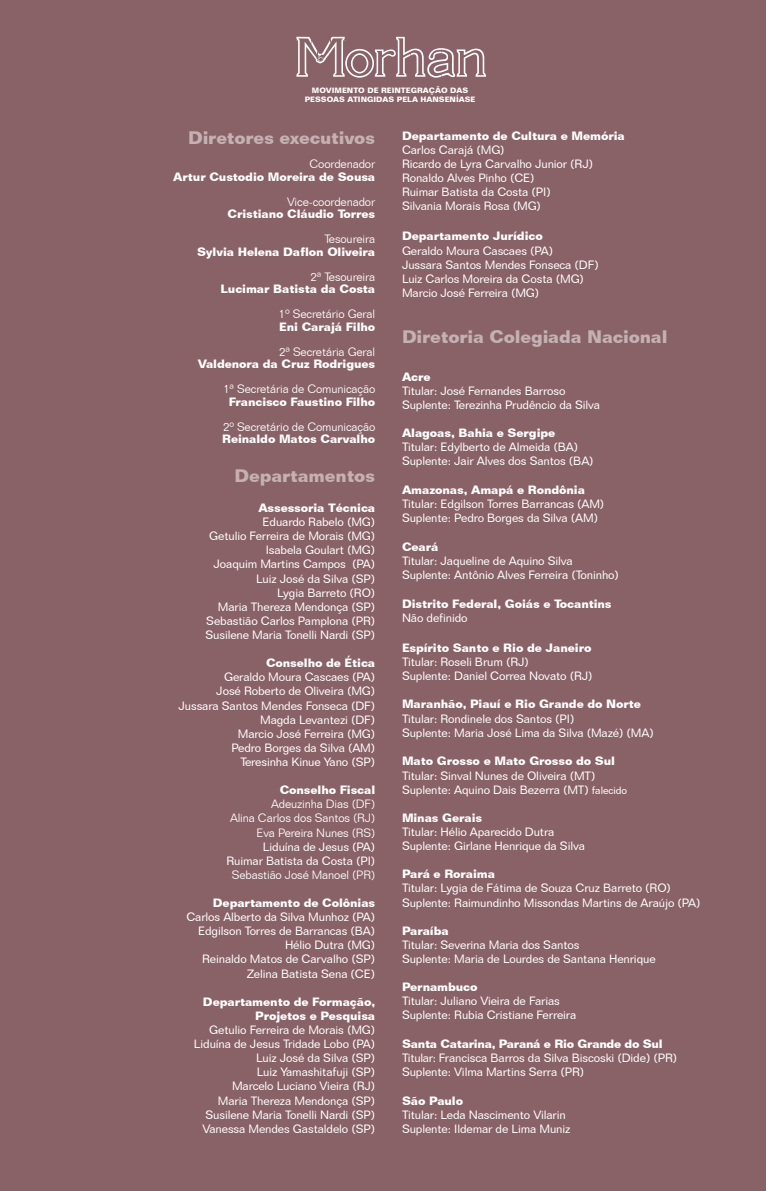
<style>
.page{position:relative;width:766px;height:1191px;background:#fff}
.page>*{position:absolute;margin:0;border:0;box-sizing:border-box;transform-origin:0 0}
.t1{font:700 17.7px "Folio BT";letter-spacing:-.01em;color:#c4b1b2}
.t2{font:11.7px/14.1px "Folio BT";letter-spacing:-.01em;color:#fff}
.t3{font:700 11.7px/14.1px "Folio BT";letter-spacing:-.01em;color:#fff;text-align:right}
.t4{font:300 11.7px/14.1px "Folio BT";letter-spacing:-.01em;color:#fff;text-align:right}
.t5{font:700 7.5px/9px "Folio BT";color:#fff;text-align:center}
.s1{font-size:10.35px}
</style>
<div class="page">
<div style="left:0;top:0;width:765px;height:1191px;background:#886267"></div>
<svg style="left:296px;top:37px;width:190px;height:41px"></svg>
<p class="t5" style="left:304px;top:86px;width:172px">MOVIMENTO DE REINTEGRAÇÃO DAS<br>PESSOAS ATINGIDAS PELA HANSENÍASE</p>
<h1 class="t1" style="left:188px;top:127px;width:189px">Diretores executivos</h1>
<p class="t4" style="left:309px;top:157px;width:67px">Coordenador</p>
<p class="t3" style="left:173px;top:169px;width:203px">Artur Custodio Moreira de Sousa</p>
<p class="t4" style="left:287px;top:194px;width:90px">Vice-coordenador</p>
<p class="t3" style="left:227px;top:207px;width:149px">Cristiano Cláudio Torres</p>
<p class="t4" style="left:324px;top:232px;width:52px">Tesoureira</p>
<p class="t3" style="left:197px;top:244px;width:180px">Sylvia Helena Daflon Oliveira</p>
<p class="t4" style="left:310px;top:269px;width:66px">2ª Tesoureira</p>
<p class="t3" style="left:220px;top:282px;width:156px">Lucimar Batista da Costa</p>
<p class="t4" style="left:279px;top:307px;width:98px">1º Secretário Geral</p>
<p class="t3" style="left:279px;top:319px;width:97px">Eni Carajá Filho</p>
<p class="t4" style="left:279px;top:344px;width:98px">2ª Secretária Geral</p>
<p class="t3" style="left:198px;top:357px;width:179px">Valdenora da Cruz Rodrigues</p>
<p class="t4" style="left:223px;top:382px;width:153px">1ª Secretária de Comunicação</p>
<p class="t3" style="left:229px;top:394px;width:148px">Francisco Faustino Filho</p>
<p class="t4" style="left:223px;top:419px;width:154px">2º Secretário de Comunicação</p>
<p class="t3" style="left:222px;top:432px;width:154px">Reinaldo Matos Carvalho</p>
<h1 class="t1" style="left:234px;top:465px;width:142px">Departamentos</h1>
<p class="t3" style="left:258px;top:500px;width:118px">Assessoria Técnica</p>
<p class="t2" style="left:205px;top:515px;width:171px;text-align:right">Eduardo Rabelo (MG)<br>Getulio Ferreira de Morais (MG)<br>Isabela Goulart (MG)<br>Joaquim Martins Campos (PA)<br>Luiz José da Silva (SP)<br>Lygia Barreto (RO)<br>Maria Thereza Mendonça (SP)<br>Sebastião Carlos Pamplona (PR)<br>Susilene Maria Tonelli Nardi (SP)</p>
<p class="t3" style="left:266px;top:656px;width:111px">Conselho de Ética</p>
<p class="t2" style="left:178px;top:670px;width:198px;text-align:right">Geraldo Moura Cascaes (PA)<br>José Roberto de Oliveira (MG)<br>Jussara Santos Mendes Fonseca (DF)<br>Magda Levantezi (DF)<br>Marcio José Ferreira (MG)<br>Pedro Borges da Silva (AM)<br>Teresinha Kinue Yano (SP)</p>
<p class="t3" style="left:279px;top:783px;width:97px">Conselho Fiscal</p>
<p class="t4" style="left:230px;top:797px;width:147px">Adeuzinha Dias (DF)<br>Alina Carlos dos Santos (RJ)<br>Eva Pereira Nunes (RS)</p>
<p class="t2" style="left:226px;top:839px;width:150px;text-align:right">Liduína de Jesus (PA)<br>Ruimar Batista da Costa (PI)</p>
<p class="t4" style="left:232px;top:867px;width:145px">Sebastião José Manoel (PR)</p>
<p class="t3" style="left:213px;top:895px;width:164px">Departamento de Colônias</p>
<p class="t2" style="left:186px;top:910px;width:190px;text-align:right">Carlos Alberto da Silva Munhoz (PA)<br>Edgilson Torres de Barrancas (BA)<br>Hélio Dutra (MG)<br>Reinaldo Matos de Carvalho (SP)<br>Zelina Batista Sena (CE)</p>
<p class="t3" style="left:203px;top:994px;width:174px">Departamento de Formação,<br>Projetos e Pesquisa</p>
<p class="t2" style="left:194px;top:1022px;width:183px;text-align:right">Getulio Ferreira de Morais (MG)<br>Liduína de Jesus Tridade Lobo (PA)<br>Luiz José da Silva (SP)<br>Luiz Yamashitafuji (SP)<br>Marcelo Luciano Vieira (RJ)<br>Maria Thereza Mendonça (SP)<br>Susilene Maria Tonelli Nardi (SP)<br>Vanessa Mendes Gastaldelo (SP)</p>
<p class="t3" style="left:402px;top:128px;width:224px">Departamento de Cultura e Memória</p>
<p class="t2" style="left:402px;top:142px;width:192px">Carlos Carajá (MG)<br>Ricardo de Lyra Carvalho Junior (RJ)<br>Ronaldo Alves Pinho (CE)<br>Ruimar Batista da Costa (PI)<br>Silvania Morais Rosa (MG)</p>
<p class="t3" style="left:402px;top:229px;width:142px">Departamento Jurídico</p>
<p class="t2" style="left:402px;top:243px;width:198px">Geraldo Moura Cascaes (PA)<br>Jussara Santos Mendes Fonseca (DF)<br>Luiz Carlos Moreira da Costa (MG)<br>Marcio José Ferreira (MG)</p>
<h1 class="t1" style="left:402px;top:326px;width:267px">Diretoria Colegiada Nacional</h1>
<p class="t3" style="left:402px;top:369px;width:30px">Acre</p>
<p class="t2" style="left:402px;top:383px;width:200px">Titular: José Fernandes Barroso<br>Suplente: Terezinha Prudêncio da Silva</p>
<p class="t3" style="left:402px;top:426px;width:155px">Alagoas, Bahia e Sergipe</p>
<p class="t2" style="left:402px;top:440px;width:193px">Titular: Edylberto de Almeida (BA)<br>Suplente: Jair Alves dos Santos (BA)</p>
<p class="t3" style="left:402px;top:482px;width:184px">Amazonas, Amapá e Rondônia</p>
<p class="t2" style="left:402px;top:496px;width:204px">Titular: Edgilson Torres Barrancas (AM)<br>Suplente: Pedro Borges da Silva (AM)</p>
<p class="t3" style="left:402px;top:539px;width:38px">Ceará</p>
<p class="t2" style="left:402px;top:553px;width:218px">Titular: Jaqueline de Aquino Silva<br>Suplente: Antônio Alves Ferreira (Toninho)</p>
<p class="t3" style="left:402px;top:596px;width:211px">Distrito Federal, Goiás e Tocantins</p>
<p class="t2" style="left:402px;top:610px;width:67px">Não definido</p>
<p class="t3" style="left:402px;top:640px;width:191px">Espírito Santo e Rio de Janeiro</p>
<p class="t2" style="left:402px;top:655px;width:192px">Titular: Roseli Brum (RJ)<br>Suplente: Daniel Correa Novato (RJ)</p>
<p class="t3" style="left:402px;top:697px;width:240px">Maranhão, Piauí e Rio Grande do Norte</p>
<p class="t2" style="left:402px;top:711px;width:253px">Titular: Rondinele dos Santos (PI)<br>Suplente: Maria José Lima da Silva (Mazé) (MA)</p>
<p class="t3" style="left:402px;top:754px;width:214px">Mato Grosso e Mato Grosso do Sul</p>
<p class="t2" style="left:402px;top:768px;width:226px">Titular: Sinval Nunes de Oliveira (MT)<br>Suplente: Aquino Dais Bezerra (MT) <span class="s1">falecido</span></p>
<p class="t3" style="left:402px;top:810px;width:82px">Minas Gerais</p>
<p class="t2" style="left:402px;top:824px;width:184px">Titular: Hélio Aparecido Dutra<br>Suplente: Girlane Henrique da Silva</p>
<p class="t3" style="left:402px;top:867px;width:95px">Pará e Roraima</p>
<p class="t2" style="left:402px;top:881px;width:300px">Titular: Lygia de Fátima de Souza Cruz Barreto (RO)<br>Suplente: Raimundinho Missondas Martins de Araújo (PA)</p>
<p class="t3" style="left:402px;top:923px;width:48px">Paraíba</p>
<p class="t2" style="left:402px;top:937px;width:255px">Titular: Severina Maria dos Santos<br>Suplente: Maria de Lourdes de Santana Henrique</p>
<p class="t3" style="left:402px;top:980px;width:77px">Pernambuco</p>
<p class="t2" style="left:402px;top:994px;width:176px">Titular: Juliano Vieira de Farias<br>Suplente: Rubia Cristiane Ferreira</p>
<p class="t3" style="left:402px;top:1037px;width:262px">Santa Catarina, Paraná e Rio Grande do Sul</p>
<p class="t2" style="left:402px;top:1051px;width:277px">Titular: Francisca Barros da Silva Biscoski (Dide) (PR)<br>Suplente: Vilma Martins Serra (PR)</p>
<p class="t3" style="left:402px;top:1093px;width:63px">São Paulo</p>
<p class="t2" style="left:402px;top:1107px;width:170px">Titular: Leda Nascimento Vilarin<br>Suplente: Ildemar de Lima Muniz</p>
</div>
